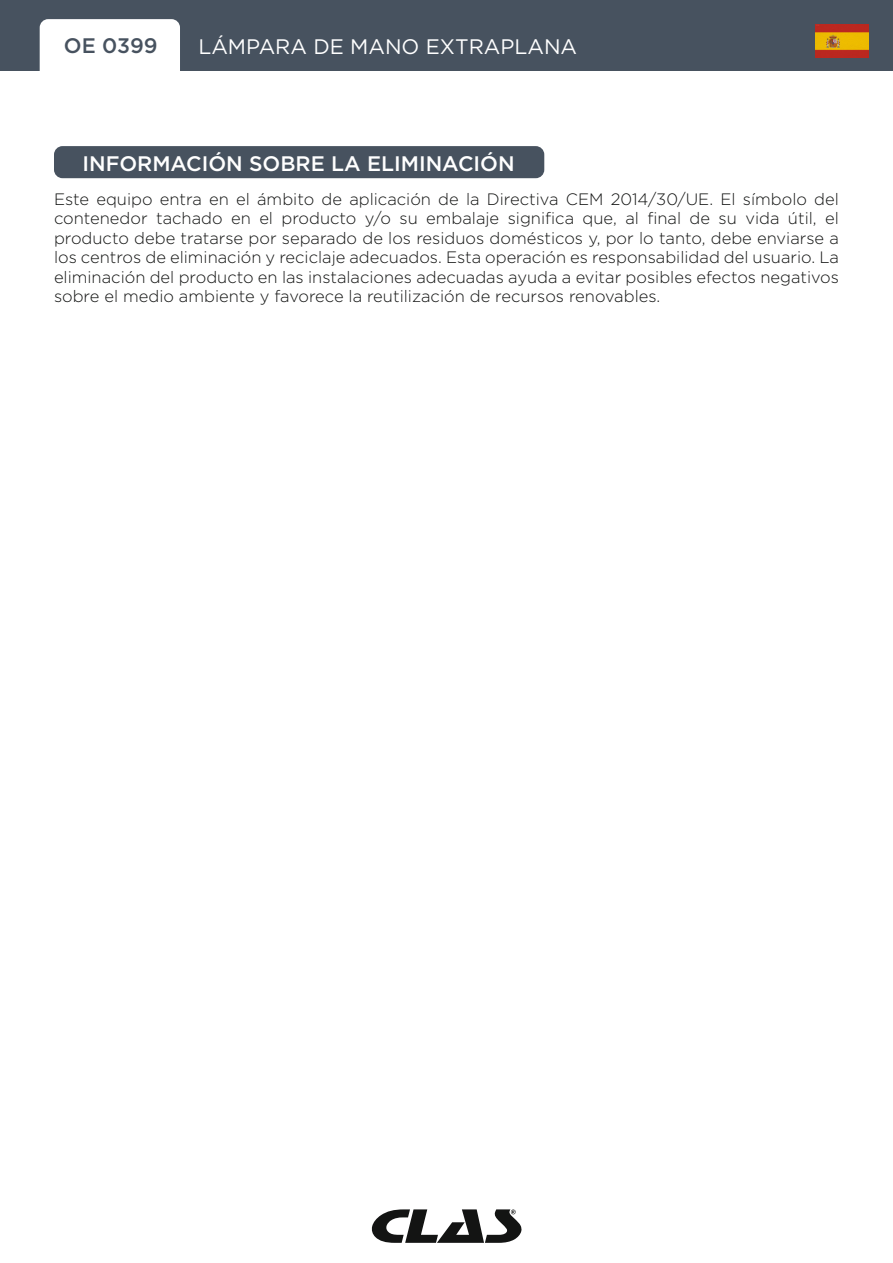
<style>
.page{position:relative;width:893px;height:1263px;background:#fff}
.page>*{position:absolute;margin:0;border:0;box-sizing:border-box;transform-origin:0 0}
.t1{font:500 21px "Gotham";color:#fff}
.t2{font:21px "Gotham";color:#fff}
.t3{font:500 21px "Gotham";letter-spacing:-.005em;color:#47525f}
.t4{font:300 16.5px/19.5px "Gotham";color:#131413;text-align:justify}
</style>
<div class="page">
<div style="left:0;top:0;width:893px;height:71px;background:#47525f"></div>
<div style="left:40px;top:19px;width:140px;height:70px;background:#fff;border-radius:9px"></div>
<svg style="left:371px;top:1209px;width:151px;height:34px"></svg>
<img style="left:816px;top:25px;width:53px;height:33px">
<div style="left:54px;top:146px;width:490px;height:32px;background:#47525f;border-radius:9px"></div>
<p class="t3" style="left:64px;top:32px;width:95px">OE 0399</p>
<p class="t2" style="left:198px;top:33px;width:380px">LÁMPARA DE MANO EXTRAPLANA</p>
<p class="t1" style="left:82px;top:149px;width:434px">INFORMACIÓN SOBRE LA ELIMINACIÓN</p>
<p class="t4" style="left:54px;top:189px;width:786px">Este equipo entra en el ámbito de aplicación de la Directiva CEM 2014/30/UE. El símbolo del contenedor tachado en el producto y/o su embalaje significa que, al final de su vida útil, el producto debe tratarse por separado de los residuos domésticos y, por lo tanto, debe enviarse a los centros de eliminación y reciclaje adecuados. Esta operación es responsabilidad del usuario. La eliminación del producto en las instalaciones adecuadas ayuda a evitar posibles efectos negativos sobre el medio ambiente y favorece la reutilización de recursos renovables.</p>
</div>
